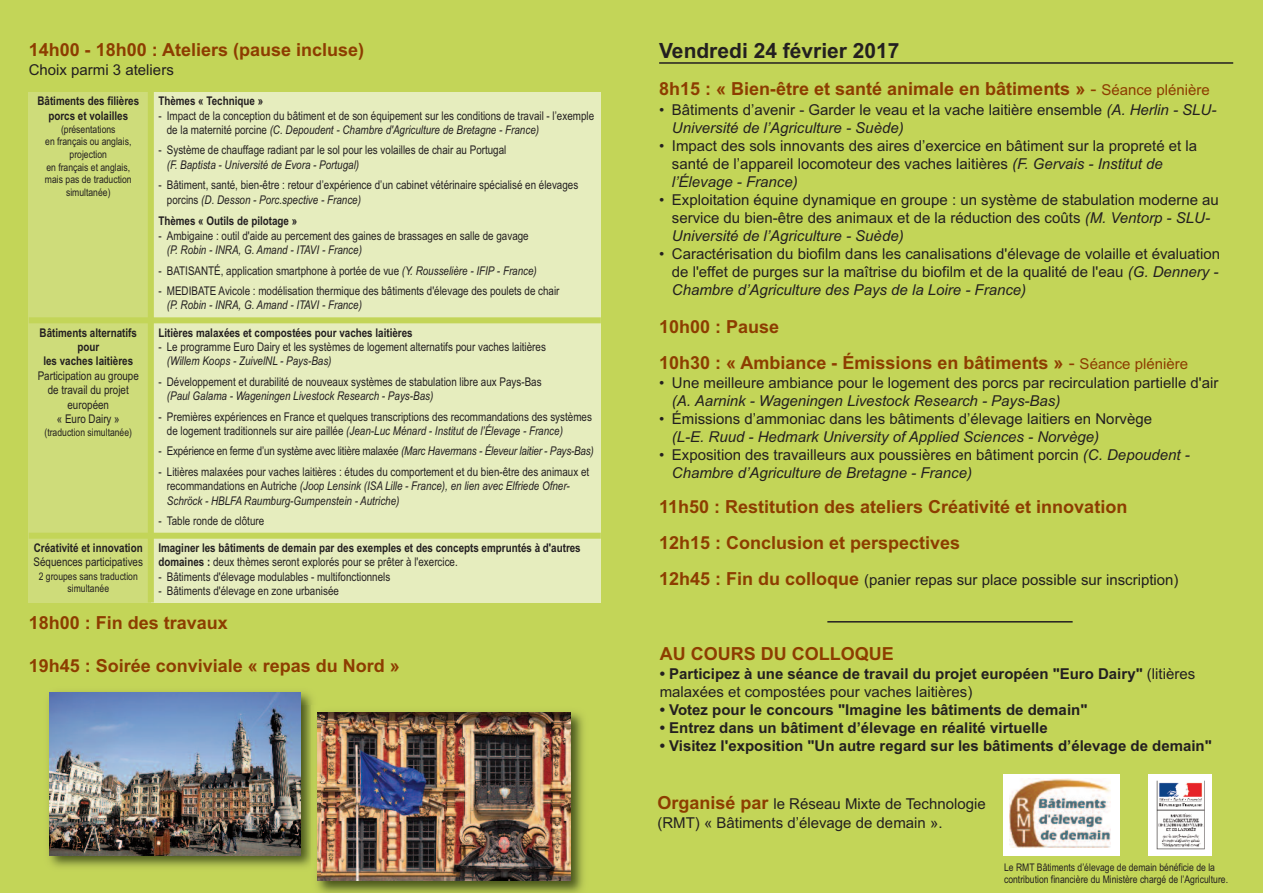
<style>
.page{position:relative;width:1263px;height:893px;background:#c3d558}
.page>*{position:absolute;margin:0;border:0;box-sizing:border-box;transform-origin:0 0}
.t1{font:700 21px "Arial";color:#231f20}
.t2{font:700 18px/36px "Arial";color:#8d3d00}
.t3{font:15px/18px "Arial";color:#231f20}
.t4{font:700 15px/18px "Arial";color:#231f20}
.t5{font:italic 15px "Arial";color:#231f20}
.t6{font:12px/14.4px "Arial Narrow";color:#231f20}
.t7{font:700 12px/14.4px "Arial Narrow";color:#231f20;text-align:center}
.t8{font:italic 12px "Arial Narrow";color:#231f20}
.t9{font:10.5px/12.6px "Arial Narrow";color:#231f20;text-align:center}
.s1{font-style:italic}
.s2{font-weight:400}
.s3{font-weight:400;font-size:15px}
.s4{font-weight:700;font-size:18px;color:#8d3d00}
</style>
<div class="page">
<hr style="left:659px;top:62px;width:574px;height:2px;background:#231f20">
<div style="left:29px;top:92px;width:122px;height:228px;background:#cedc7a"></div>
<div style="left:151px;top:92px;width:450px;height:228px;background:#e6edbe"></div>
<div style="left:29px;top:320px;width:122px;height:216px;background:#cedc7a"></div>
<div style="left:151px;top:320px;width:450px;height:216px;background:#e6edbe"></div>
<div style="left:29px;top:536px;width:122px;height:66px;background:#cedc7a"></div>
<div style="left:151px;top:536px;width:450px;height:66px;background:#e6edbe"></div>
<div style="left:148px;top:92px;width:6px;height:510px;background:#c3d558"></div>
<div style="left:29px;top:317px;width:572px;height:6px;background:#c3d558"></div>
<div style="left:29px;top:533px;width:572px;height:6px;background:#c3d558"></div>
<div style="left:1003px;top:774px;width:117px;height:82px;background:#fff"></div>
<img style="left:1009px;top:779px;width:101px;height:68px">
<img style="left:316px;top:711px;width:268px;height:182px">
<img style="left:317px;top:712px;width:253px;height:169px">
<img style="left:48px;top:691px;width:272px;height:184px">
<img style="left:317px;top:712px;width:3px;height:163px">
<img style="left:50px;top:693px;width:250px;height:162px">
<hr style="left:827px;top:621px;width:246px;height:2px;background:#231f20">
<div style="left:1148px;top:774px;width:64px;height:82px;background:#fff"></div>
<img style="left:1156px;top:780px;width:48px;height:69px">
<h2 class="t2" style="left:29px;top:31px;width:337px">14h00 - 18h00 : Ateliers (pause incluse)</h2>
<p class="t3" style="left:29px;top:61px;width:147px">Choix parmi 3 ateliers</p>
<p class="t7" style="left:37px;top:94px;width:103px">Bâtiments des filières porcs et volailles</p>
<p class="t9" style="left:45px;top:123px;width:88px">(présentations<br>en français ou anglais, projection<br>en français et anglais, mais pas de traduction simultanée)</p>
<p class="t7" style="left:158px;top:94px;width:106px">Thèmes « Technique »</p>
<p class="t6" style="left:167px;top:108px;width:429px;text-indent:-9px">- Impact de la conception du bâtiment et de son équipement sur les conditions de travail - l’exemple de la maternité porcine <span class="s1">(C. Depoudent - Chambre d'Agriculture de Bretagne - France)</span></p>
<p class="t6" style="left:158px;top:143px;width:350px">- Système de chauffage radiant par le sol pour les volailles de chair au Portugal</p>
<p class="t8" style="left:167px;top:158px;width:194px">(F. Baptista - Université de Evora - Portugal)</p>
<p class="t6" style="left:167px;top:178px;width:413px;text-indent:-9px">- Bâtiment, santé, bien-être : retour d’expérience d’un cabinet vétérinaire spécialisé en élevages porcins <span class="s1">(D. Desson - Porc.spective - France)</span></p>
<p class="t7" style="left:158px;top:214px;width:140px">Thèmes « Outils de pilotage »</p>
<p class="t6" style="left:158px;top:228px;width:372px">- Ambigaine : outil d'aide au percement des gaines de brassages en salle de gavage</p>
<p class="t8" style="left:167px;top:243px;width:197px">(P. Robin - INRA, G. Amand - ITAVI - France)</p>
<p class="t6" style="left:158px;top:263px;width:380px">- BATISANTÉ, application smartphone à portée de vue <span class="s1">(Y. Rousselière - IFIP - France)</span></p>
<p class="t6" style="left:158px;top:284px;width:403px">- MEDIBATE Avicole : modélisation thermique des bâtiments d'élevage des poulets de chair</p>
<p class="t8" style="left:167px;top:298px;width:197px">(P. Robin - INRA, G. Amand - ITAVI - France)</p>
<p class="t7" style="left:40px;top:325px;width:99px">Bâtiments alternatifs pour<br>les vaches laitières</p>
<p class="t6" style="left:38px;top:368px;width:103px;text-align:center">Participation au groupe de travail du projet européen<br>« Euro Dairy »</p>
<p class="t9" style="left:45px;top:426px;width:89px">(traduction simultanée)</p>
<p class="t7" style="left:158px;top:325px;width:256px">Litières malaxées et compostées pour vaches laitières</p>
<p class="t6" style="left:158px;top:340px;width:389px">- Le programme Euro Dairy et les systèmes de logement alternatifs pour vaches laitières</p>
<p class="t8" style="left:167px;top:354px;width:166px">(Willem Koops - ZuivelNL - Pays-Bas)</p>
<p class="t6" style="left:158px;top:374px;width:385px">- Développement et durabilité de nouveaux systèmes de stabulation libre aux Pays-Bas</p>
<p class="t8" style="left:167px;top:389px;width:268px">(Paul Galama - Wageningen Livestock Research - Pays-Bas)</p>
<p class="t6" style="left:167px;top:409px;width:427px;text-indent:-9px">- Premières expériences en France et quelques transcriptions des recommandations des systèmes de logement traditionnels sur aire paillée <span class="s1">(Jean-Luc Ménard - Institut de l’Élevage - France)</span></p>
<p class="t6" style="left:158px;top:444px;width:437px">- Expérience en ferme d’un système avec litière malaxée <span class="s1">(Marc Havermans - Éleveur laitier - Pays-Bas)</span></p>
<p class="t6" style="left:167px;top:464px;width:424px;text-indent:-9px">- Litières malaxées pour vaches laitières : études du comportement et du bien-être des animaux et recommandations en Autriche <span class="s1">(Joop Lensink (ISA Lille - France), en lien avec Elfriede Ofner-<br>Schröck - HBLFA Raumburg-Gumpenstein - Autriche)</span></p>
<p class="t6" style="left:158px;top:514px;width:107px">- Table ronde de clôture</p>
<p class="t7" style="left:34px;top:541px;width:110px">Créativité et innovation</p>
<p class="t6" style="left:34px;top:555px;width:111px">Séquences participatives</p>
<p class="t9" style="left:39px;top:570px;width:101px">2 groupes sans traduction simultanée</p>
<p class="t7" style="left:158px;top:541px;width:424px;text-align:left">Imaginer les bâtiments de demain par des exemples et des concepts empruntés à d'autres domaines : <span class="s2">deux thèmes seront explorés pour se prêter à l'exercice.</span></p>
<p class="t6" style="left:158px;top:569px;width:233px">- Bâtiments d'élevage modulables - multifonctionnels</p>
<p class="t6" style="left:158px;top:584px;width:182px">- Bâtiments d'élevage en zone urbanisée</p>
<h2 class="t2" style="left:29px;top:605px;width:201px">18h00 : Fin des travaux</h2>
<h2 class="t2" style="left:29px;top:648px;width:373px">19h45 : Soirée conviviale « repas du Nord »</h2>
<h1 class="t1" style="left:659px;top:38px;width:242px">Vendredi 24 février 2017</h1>
<h2 class="t2" style="left:659px;top:71px;width:552px">8h15 : « Bien-être et santé animale en bâtiments » <span class="s2">-</span> <span class="s3">Séance plénière</span></h2>
<p class="t3" style="left:672px;top:100px;width:546px;text-indent:-13px">• Bâtiments d’avenir - Garder le veau et la vache laitière ensemble <span class="s1">(A. Herlin - SLU-<br>Université de l’Agriculture - Suède)</span></p>
<p class="t3" style="left:672px;top:136px;width:527px;text-indent:-13px">• Impact des sols innovants des aires d’exercice en bâtiment sur la propreté et la santé de l’appareil locomoteur des vaches laitières <span class="s1">(F. Gervais - Institut de l’Élevage - France)</span></p>
<p class="t3" style="left:672px;top:190px;width:549px;text-indent:-13px">• Exploitation équine dynamique en groupe : un système de stabulation moderne au service du bien-être des animaux et de la réduction des coûts <span class="s1">(M. Ventorp - SLU-<br>Université de l’Agriculture - Suède)</span></p>
<p class="t3" style="left:672px;top:244px;width:550px;text-align:justify;text-indent:-13px">• Caractérisation du biofilm dans les canalisations d'élevage de volaille et évaluation de l'effet de purges sur la maîtrise du biofilm et de la qualité de l'eau <span class="s1">(G. Dennery - Chambre d’Agriculture des Pays de la Loire - France)</span></p>
<h2 class="t2" style="left:659px;top:309px;width:530px">10h00 : Pause<br>10h30 : « Ambiance - Émissions en bâtiments » <span class="s2">-</span> <span class="s3">Séance plénière</span></h2>
<p class="t3" style="left:659px;top:374px;width:561px">• Une meilleure ambiance pour le logement des porcs par recirculation partielle d'air</p>
<p class="t5" style="left:672px;top:392px;width:390px">(A. Aarnink - Wageningen Livestock Research - Pays-Bas)</p>
<p class="t3" style="left:659px;top:410px;width:494px">• émissions d’ammoniac dans les bâtiments d’élevage laitiers en Norvège</p>
<p class="t5" style="left:672px;top:428px;width:429px">(L-E. Ruud - Hedmark University of Applied Sciences - Norvège)</p>
<p class="t3" style="left:672px;top:446px;width:519px;text-indent:-13px">• Exposition des travailleurs aux poussières en bâtiment porcin <span class="s1">(C. Depoudent -<br>Chambre d’Agriculture de Bretagne - France)</span></p>
<h2 class="t2" style="left:659px;top:489px;width:470px">11h50 : Restitution des ateliers Créativité et innovation<br>12h15 : Conclusion et perspectives</h2>
<p class="t3" style="left:659px;top:571px;width:521px"><span class="s4">12h45 : Fin du colloque</span> (panier repas sur place possible sur inscription)</p>
<h2 class="t2" style="left:660px;top:635px;width:236px">AU COURS DU COLLOQUE</h2>
<p class="t4" style="left:660px;top:665px;width:537px">• Participez à une séance de travail du projet européen "Euro Dairy" <span class="s2">(litières malaxées et compostées pour vaches laitières)</span></p>
<p class="t4" style="left:660px;top:701px;width:429px">• Votez pour le concours "Imagine les bâtiments de demain"</p>
<p class="t4" style="left:660px;top:719px;width:389px">• Entrez dans un bâtiment d’élevage en réalité virtuelle</p>
<p class="t4" style="left:660px;top:737px;width:554px">• Visitez l'exposition "Un autre regard sur les bâtiments d’élevage de demain"</p>
<p class="t3" style="left:657px;top:794px;width:330px;line-height:19.4px"><span class="s4">Organisé par</span> le Réseau Mixte de Technologie (RMT) « Bâtiments d’élevage de demain ».</p>
<p class="t9" style="left:1004px;top:861px;width:226px;text-align:left">Le RMT Bâtiments d’élevage de demain bénéficie de la contribution financière du Ministère chargé de l’Agriculture.</p>
</div>
